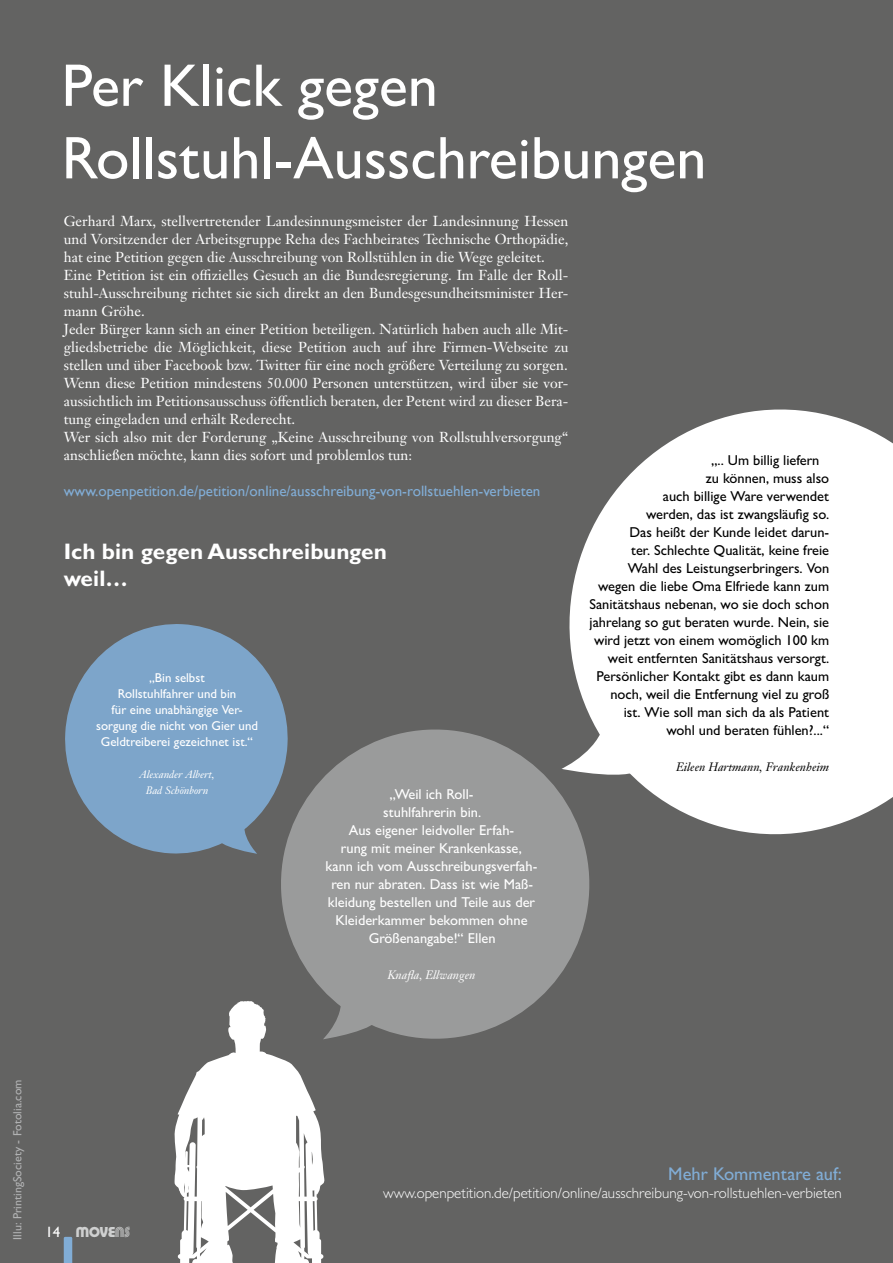
<style>
.page{position:relative;width:893px;height:1263px;background:#636362}
.page>*{position:absolute;margin:0;border:0;box-sizing:border-box;transform-origin:0 0}
.t1{font:500 60.45px/72.4px "Gill Sans MT Pro";color:#fff}
.t2{font:700 22.5px/27px "Gill Sans MT Pro";color:#fff}
.t3{font:500 18.45px "Gill Sans MT Pro";color:#81add6}
.t4{font:15px "Gill Sans";color:#81add6}
.t5{font:300 15px "Gill Sans MT Pro";color:#fff}
.t6{font:600 15px "Pump Std";color:#cfd0d0}
.t7{font:500 14.4px "Gill Sans MT Pro";color:#000}
.t8{font:500 14.4px/18px "Gill Sans MT Pro";color:#fff;text-align:center}
.t9{font:14.25px/18px "Janson Text LT Pro";color:#fff}
.t10{font:500 12.9px/16px "Gill Sans MT Pro";color:#fff;text-align:center}
.t11{font:500 12px "Gill Sans MT Pro";color:#b1b2b3}
.t12{font:italic 12px "Janson Text LT Pro";color:#000}
.t13{font:italic 12px "Janson Text LT Pro";color:#fff}
.t14{font:italic 10.65px/16px "Janson Text LT Pro";color:#fff;text-align:center}
.s1{font-family:"Gill Sans MT Pro";font-weight:500;color:#fff}
.s2{font-family:"Pump Std Triline";font-weight:400}
</style>
<div class="page">
<svg style="left:277px;top:725px;width:317px;height:318px;background:#909090"></svg>
<svg style="left:544px;top:384px;width:349px;height:475px"></svg>
<svg style="left:561px;top:698px;width:87px;height:87px"></svg>
<svg style="left:62px;top:621px;width:229px;height:235px;background:#7695b0"></svg>
<svg style="left:211px;top:801px;width:59px;height:60px;background:#71889d"></svg>
<svg style="left:64px;top:1237px;width:8px;height:26px"></svg>
<svg style="left:174px;top:980px;width:206px;height:283px"></svg>
<h1 class="t1" style="left:62px;top:49px;width:646px">Per Klick gegen<br>Rollstuhl-Ausschreibungen</h1>
<p class="t9" style="left:64px;top:212px;width:506px">Gerhard Marx, stellvertretender Landesinnungsmeister der Landesinnung Hessen und Vorsitzender der Arbeitsgruppe Reha des Fachbeirates Technische Orthopädie, hat eine Petition gegen die Ausschreibung von Rollstühlen in die Wege geleitet.<br>Eine Petition ist ein offizielles Gesuch an die Bundesregierung. Im Falle der Roll&shy;stuhl-Ausschreibung richtet sie sich direkt an den Bundesgesundheitsminister Her&shy;mann Gröhe.<br>Jeder Bürger kann sich an einer Petition beteiligen. Natürlich haben auch alle Mit&shy;gliedsbetriebe die Möglichkeit, diese Petition auch auf ihre Firmen-Webseite zu stellen und über Facebook bzw. Twitter für eine noch größere Verteilung zu sorgen.<br>Wenn diese Petition mindestens 50.000 Personen unterstützen, wird über sie vor&shy;aussichtlich im Petitionsausschuss öffentlich beraten, der Petent wird zu dieser Bera&shy;tung eingeladen und erhält Rederecht.<br>Wer sich also mit der Forderung „Keine Ausschreibung von Rollstuhlversorgung“ anschließen möchte, kann dies sofort und problemlos tun:</p>
<p class="t4" style="left:64px;top:482px;width:478px">www.openpetition.de/petition/online/ausschreibung-von-rollstuehlen-verbieten</p>
<h2 class="t2" style="left:64px;top:537px;width:325px">Ich bin gegen Ausschreibungen weil…</h2>
<p class="t10" style="left:96px;top:669px;width:163px">„Bin selbst<br>Rollstuhlfahrer und bin<br>für eine unabhängige Ver&shy;sorgung die nicht von Gier und<br>Geldtreiberei gezeichnet ist.“</p>
<p class="t14" style="left:140px;top:766px;width:77px">Alexander Albert,<br>Bad Schönborn</p>
<p class="t8" style="left:326px;top:785px;width:213px">„Weil ich Roll-<br>stuhlfahrerin bin.<br>Aus eigener leidvoller Erfah-<br>rung mit meiner Krankenkasse, kann ich vom Ausschreibungsverfah&shy;ren nur abraten. Dass ist wie Maß&shy;kleidung bestellen und Teile aus der<br>Kleiderkammer bekommen ohne<br>Größenangabe!“ Ellen</p>
<p class="t13" style="left:388px;top:967px;width:89px">Knafla, Ellwangen</p>
<p class="t7" style="left:711px;top:451px;width:110px">„.. Um billig liefern</p>
<p class="t7" style="left:706px;top:469px;width:125px">zu können, muss also</p>
<p class="t7" style="left:663px;top:487px;width:168px">auch billige Ware verwendet</p>
<p class="t7" style="left:646px;top:505px;width:184px">werden, das ist zwangsläufig so.</p>
<p class="t7" style="left:629px;top:523px;width:201px">Das heißt der Kunde leidet darun-</p>
<p class="t7" style="left:631px;top:541px;width:200px">ter. Schlechte Qualität, keine freie</p>
<p class="t7" style="left:628px;top:559px;width:203px">Wahl des Leistungserbringers. Von</p>
<p class="t7" style="left:598px;top:577px;width:233px">wegen die liebe Oma Elfriede kann zum</p>
<p class="t7" style="left:589px;top:595px;width:241px">Sanitätshaus nebenan, wo sie doch schon</p>
<p class="t7" style="left:590px;top:613px;width:241px">jahrelang so gut beraten wurde. Nein, sie</p>
<p class="t7" style="left:594px;top:631px;width:237px">wird jetzt von einem womöglich 100 km</p>
<p class="t7" style="left:608px;top:649px;width:223px">weit entfernten Sanitätshaus versorgt.</p>
<p class="t7" style="left:596px;top:667px;width:234px">Persönlicher Kontakt gibt es dann kaum</p>
<p class="t7" style="left:610px;top:685px;width:220px">noch, weil die Entfernung viel zu groß</p>
<p class="t7" style="left:624px;top:703px;width:207px">ist. Wie soll man sich da als Patient</p>
<p class="t7" style="left:666px;top:721px;width:164px">wohl und beraten fühlen?...“</p>
<p class="t12" style="left:676px;top:759px;width:154px">Eileen Hartmann, Frankenheim</p>
<p class="t11" style="left:10px;top:1239px;width:162px;rotate:-90deg">Illu: PrintingSociety - Fotolia.com</p>
<p class="t6" style="left:45px;top:1223px;width:86px"><span class="s1">14</span> MOVE<span class="s2">ns</span></p>
<p class="t3" style="left:668px;top:1163px;width:175px">Mehr Kommentare auf:</p>
<p class="t5" style="left:383px;top:1184px;width:460px">www.openpetition.de/petition/online/ausschreibung-von-rollstuehlen-verbieten</p>
</div>
